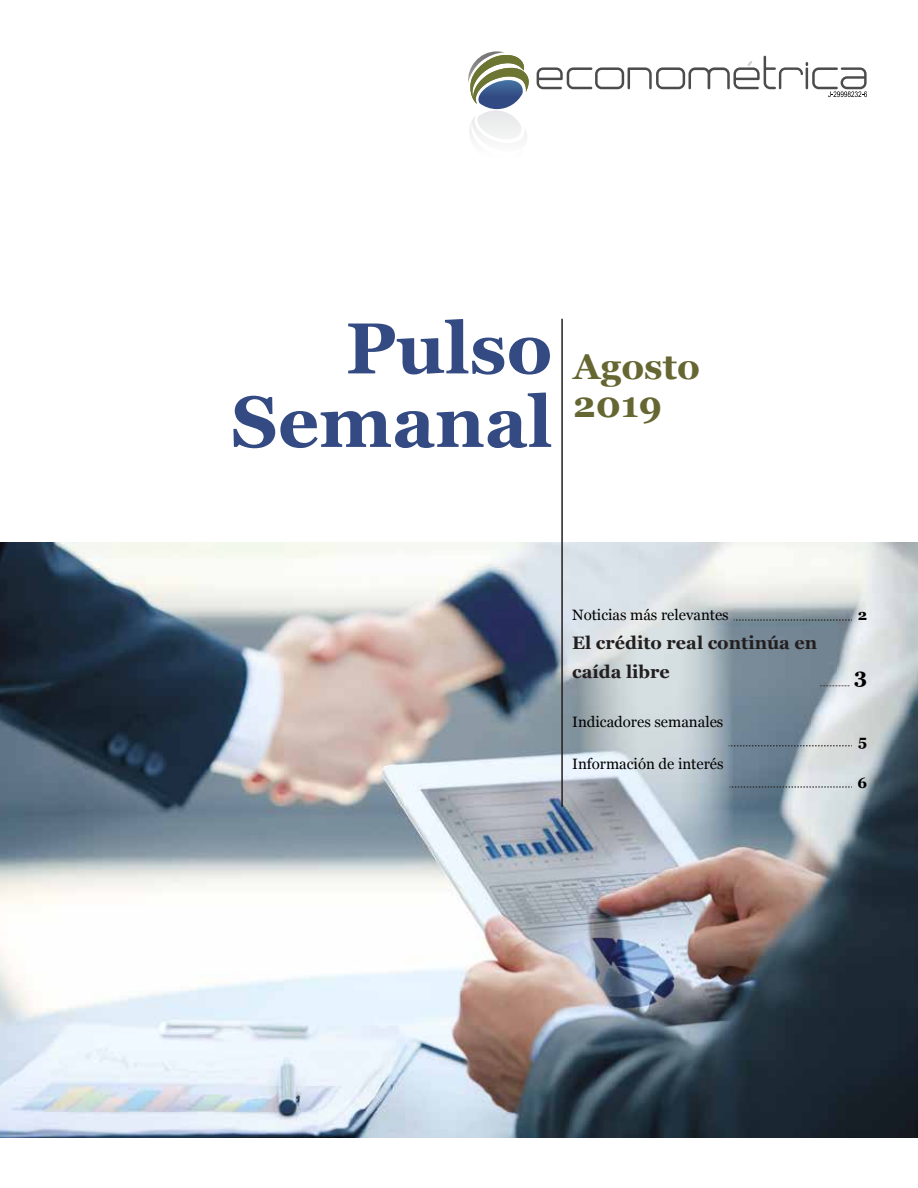
<style>
.page{position:relative;width:918px;height:1188px;background:#fff}
.page>*{position:absolute;margin:0;border:0;box-sizing:border-box;transform-origin:0 0}
.t1{font:700 72px/73.5px "Georgia";color:#334a83;text-align:right}
.t2{font:700 36px/37.8px "Georgia";color:#663}
.t3{font:700 21px "Georgia";color:#000}
.t4{font:700 18px/28.8px "Georgia";color:#231f20}
.t5{font:15px "Georgia";color:#000}
.t6{font:700 15px "Georgia";color:#000}
</style>
<div class="page">
<svg style="left:537px;top:56px;width:330px;height:41px"></svg>
<svg style="left:468px;top:51px;width:61px;height:88px"></svg>
<img style="left:0;top:542px;width:918px;height:595px">
<hr style="left:561px;top:319px;width:2px;height:488px;background:#231f20">
<svg style="left:734px;top:619px;width:118px;height:2px"></svg>
<svg style="left:729px;top:745px;width:123px;height:1px"></svg>
<svg style="left:730px;top:786px;width:122px;height:2px"></svg>
<svg style="left:820px;top:686px;width:31px;height:1px"></svg>
<h1 class="t1" style="left:231px;top:312px;width:323px">Pulso<br>Semanal</h1>
<h2 class="t2" style="left:573px;top:348px;width:128px">Agosto<br>2019</h2>
<p class="t5" style="left:572px;top:606px;width:158px">Noticias más relevantes</p>
<p class="t4" style="left:572px;top:628px;width:247px">El crédito real continúa en caída libre</p>
<p class="t5" style="left:572px;top:713px;width:153px">Indicadores semanales</p>
<p class="t5" style="left:572px;top:755px;width:153px">Información de interés</p>
<p class="t6" style="left:858px;top:605px;width:11px">2</p>
<h3 class="t3" style="left:854px;top:662px;width:15px">3</h3>
<p class="t6" style="left:858px;top:731px;width:10px">5</p>
<p class="t6" style="left:858px;top:773px;width:11px">6</p>
</div>
